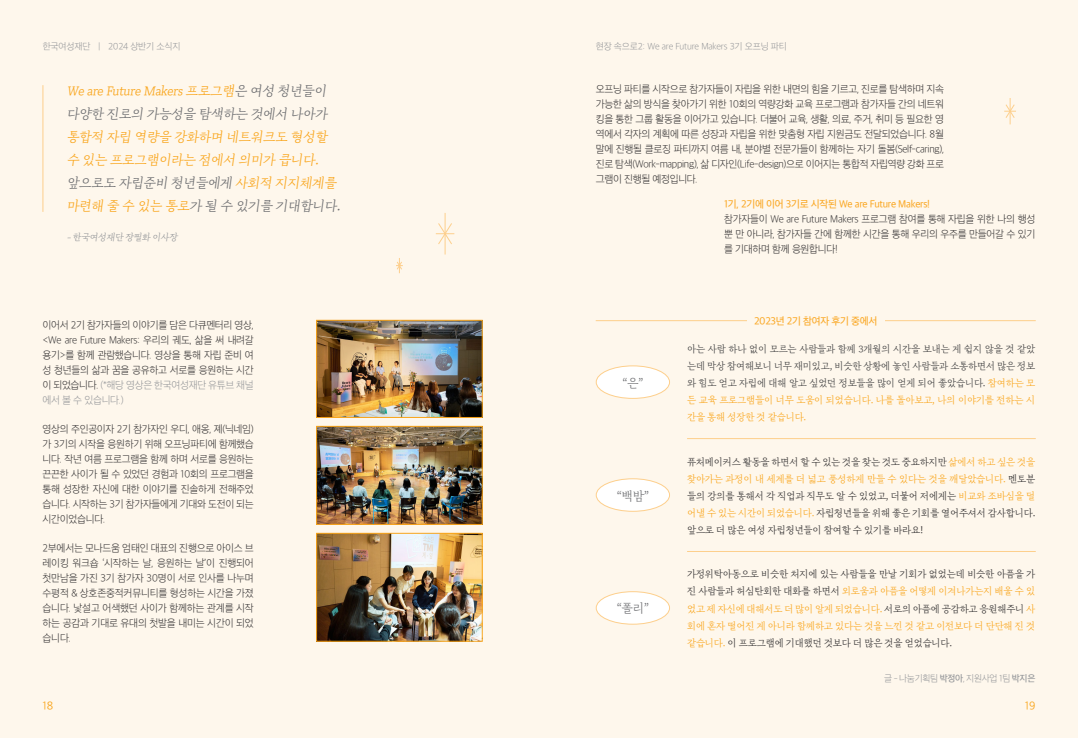
<style>
.page{position:relative;width:1078px;height:738px;background:#fff}
.page>*{position:absolute;margin:0;border:0;box-sizing:border-box;transform-origin:0 0}
.t1{font:13px/23px "SD Jeongche 030";color:#f9a51b;text-align:justify}
.t2{font:13px/23px "SD Jeongche 030";color:#6c6d70}
.t3{font:12px "SD Jeongche 030";color:#737477}
.t4{font:11px "SD Gothic Neoa c Lt";color:#f9a51b}
.t5{font:10px/15px "SD Gothic Neoa b Ult Lt";letter-spacing:-.03em;color:#312f30;text-align:justify}
.t6{font:10px "SD Gothic Neoa e Md";letter-spacing:-.03em;color:#faa928}
.t7{font:9.5px/17px "SD Jeongche 030";letter-spacing:-.03em;color:#312f30;text-align:justify}
.t8{font:9.5px/17px "SD Jeongche 030";letter-spacing:-.03em;color:#3e3e3f;text-align:justify}
.t9{font:9px "SD Gothic Neoa b Ult Lt";letter-spacing:-.02em;color:#939598}
.t10{font:9px "SD Jeongche 030";color:#939598}
.s1{color:#6c6d70}
.s2{color:#f9a51b}
.s3{color:#939598}
.s4{font-family:"SD Gothic Neoa e Md"}
</style>
<div class="page">
<div style="left:0;top:0;width:1077px;height:737px;background:#fef7ec"></div>
<svg style="left:435px;top:222px;width:19px;height:23px"></svg>
<hr style="left:444px;top:213px;width:1px;height:41px;background:#fdcf8c">
<svg style="left:1004px;top:98px;width:11px;height:26px"></svg>
<svg style="left:396px;top:258px;width:7px;height:15px"></svg>
<img style="left:318px;top:534px;width:162px;height:105px">
<div style="left:316px;top:532px;width:166px;height:109px;border:1px solid #f9a51b"></div>
<img style="left:318px;top:322px;width:162px;height:93px">
<div style="left:316px;top:320px;width:166px;height:97px;border:1px solid #f9a51b"></div>
<img style="left:318px;top:428px;width:162px;height:94px">
<div style="left:316px;top:426px;width:166px;height:98px;border:1px solid #f9a51b"></div>
<hr style="left:43px;top:85px;width:1px;height:127px;background:#fdcf8c">
<hr style="left:687px;top:551px;width:348px;height:1px;background:#fdcf8c">
<hr style="left:687px;top:438px;width:348px;height:1px;background:#fdcf8c">
<hr style="left:595px;top:320px;width:440px;height:1px;background:#fdcf8c">
<div style="left:596px;top:365px;width:73px;height:33px;background:#fff;border-radius:50%"></div>
<div style="left:596px;top:365px;width:73px;height:33px;border:1px solid #fdcf8c;border-radius:50%"></div>
<div style="left:596px;top:478px;width:73px;height:33px;background:#fff;border-radius:50%"></div>
<div style="left:596px;top:478px;width:73px;height:33px;border:1px solid #fdcf8c;border-radius:50%"></div>
<div style="left:596px;top:591px;width:73px;height:32px;background:#fff;border-radius:50%"></div>
<div style="left:596px;top:591px;width:73px;height:33px;border:1px solid #fdcf8c;border-radius:50%"></div>
<div style="left:746px;top:312px;width:138px;height:16px;background:#fef7ec"></div>
<p class="t9" style="left:43px;top:42px;width:139px">한국여성재단　|　2024 상반기 소식지</p>
<p class="t9" style="left:595px;top:42px;width:193px">현장 속으로2: We are Future Makers 3기 오프닝 파티</p>
<p class="t1" style="left:67px;top:79px;width:267px">WeareFutureMakers프로그램<span class="s1">은 여성 청년들이 다양한 진로의 가능성을 탐색하는 것에서 나아가 </span>통합적 자립 역량을 강화하며 네트워크도 형성할</p>
<p class="t1" style="left:67px;top:148px;width:259px">수 있는 프로그램이라는 점에서 의미가 큽니다.</p>
<p class="t2" style="left:67px;top:171px;width:280px">앞으로도 자립준비 청년들에게 <span class="s2">사회적 지지체계를 마련해 줄 수 있는 통로</span>가 될 수 있기를 기대합니다.</p>
<p class="t10" style="left:67px;top:232px;width:116px">-한국여성재단 장필화 이사장</p>
<p class="t5" style="left:43px;top:317px;width:213px">이어서 2기 참가자들의 이야기를 담은 다큐멘터리 영상, &lt;We are Future Makers: 우리의 궤도, 삶을 써 내려갈 용기&gt;를 함께 관람했습니다. 영상을 통해 자립 준비 여 성 청년들의 삶과 꿈을 공유하고 서로를 응원하는 시간 이 되었습니다. <span class="s3">(*해당 영상은 한국여성재단 유튜브 채널 에서 볼 수 있습니다.)</span></p>
<p class="t5" style="left:43px;top:421px;width:213px">영상의 주인공이자 2기 참가자인 우디, 애옹, 졔(닉네임) 가 3기의 시작을 응원하기 위해 오프닝파티에 함께했습 니다. 작년 여름 프로그램을 함께 하며 서로를 응원하는 끈끈한 사이가 될 수 있었던 경험과 10회의 프로그램을 통해 성장한 자신에 대한 이야기를 진솔하게 전해주었 습니다. 시작하는 3기 참가자들에게 기대와 도전이 되는 시간이었습니다.</p>
<p class="t5" style="left:43px;top:540px;width:213px">2부에서는 모나드움 엄태인 대표의 진행으로 아이스 브 레이킹 워크숍 ‘시작하는 날, 응원하는 날’이 진행되어 첫만남을 가진 3기 참가자 30명이 서로 인사를 나누며 수평적 &amp; 상호존중적커뮤니티를 형성하는 시간을 가졌 습니다. 낯설고 어색했던 사이가 함께하는 관계를 시작 하는 공감과 기대로 유대의 첫발을 내미는 시간이 되었 습니다.</p>
<p class="t5" style="left:595px;top:82px;width:350px">오프닝 파티를 시작으로 참가자들이 자립을 위한 내면의 힘을 기르고, 진로를 탐색하며 지속 가능한 삶의 방식을 찾아가기 위한 10회의 역량강화 교육 프로그램과 참가자들 간의 네트워 킹을 통한 그룹 활동을 이어가고 있습니다. 더불어 교육, 생활, 의료, 주거, 취미 등 필요한 영 역에서 각자의 계획에 따른 성장과 자립을 위한 맞춤형 자립 지원금도 전달되었습니다. 8월 말에 진행될 클로징 파티까지 여름 내, 분야별 전문가들이 함께하는 자기 돌봄(Self-caring), 진로 탐색(Work-mapping), 삶 디자인(Life-design)으로 이어지는 통합적 자립역량 강화 프로 그램이 진행될 예정입니다.</p>
<p class="t6" style="left:724px;top:199px;width:207px">1기, 2기에 이어 3기로 시작된 We are Future Makers!</p>
<p class="t5" style="left:724px;top:212px;width:312px">참가자들이 We are Future Makers 프로그램 참여를 통해 자립을 위한 나의 행성 뿐 만 아니라, 참가자들 간에 함께한 시간을 통해 우리의 우주를 만들어갈 수 있기 를 기대하며 함께 응원합니다!</p>
<p class="t3" style="left:622px;top:375px;width:22px">“은”</p>
<p class="t3" style="left:617px;top:488px;width:33px">“백밤”</p>
<p class="t3" style="left:617px;top:600px;width:33px">“폴리”</p>
<p class="t6" style="left:754px;top:316px;width:125px">2023년 2기 참여자 후기 중에서</p>
<p class="t8" style="left:687px;top:339px;width:350px">아는 사람 하나 없이 모르는 사람들과 함께 3개월의 시간을 보내는 게 쉽지 않을 것 같았 는데 막상 참여해보니 너무 재미있고, 비슷한 상황에 놓인 사람들과 소통하면서 많은 정보 와 힘도 얻고 자립에 대해 알고 싶었던 정보들을 많이 얻게 되어 좋았습니다. <span class="s2">참여하는 모 든 교육 프로그램들이 너무 도움이 되었습니다. 나를 돌아보고, 나의 이야기를 전하는 시 간을 통해 성장한 것 같습니다.</span></p>
<p class="t7" style="left:687px;top:452px;width:350px">퓨처메이커스 활동을 하면서 할 수 있는 것을 찾는 것도 중요하지만 <span class="s2">삶에서 하고 싶은 것을 찾아가는 과정이 내 세계를 더 넓고 풍성하게 만들 수 있다는 것을 깨달았습니다.</span> 멘토분 들의 강의를 통해서 각 직업과 직무도 알 수 있었고, 더불어 저에게는 <span class="s2">비교와 조바심을 덜 어낼 수 있는 시간이 되었습니다.</span> 자립청년들을 위해 좋은 기회를 열어주셔서 감사합니다. 앞으로 더 많은 여성 자립청년들이 참여할 수 있기를 바라요!</p>
<p class="t7" style="left:687px;top:565px;width:350px">가정위탁아동으로 비슷한 처지에 있는 사람들을 만날 기회가 없었는데 비슷한 아픔을 가 진 사람들과 허심탄회한 대화를 하면서 <span class="s2">외로움과 아픔을 어떻게 이겨나가는지 배울 수 있 었고 제 자신에 대해서도 더 많이 알게 되었습니다.</span> 서로의 아픔에 공감하고 응원해주니 <span class="s2">사 회에 혼자 떨어진 게 아니라 함께하고 있다는 것을 느낀 것 같고 이전보다 더 단단해 진 것 같습니다.</span> 이 프로그램에 기대했던 것보다 더 많은 것을 얻었습니다.</p>
<p class="t9" style="left:884px;top:673px;width:153px">글 - 나눔기획팀 <span class="s4">박정아</span>, 지원사업 1팀 <span class="s4">박지은</span></p>
<p class="t4" style="left:43px;top:699px;width:12px">18</p>
<p class="t4" style="left:1024px;top:699px;width:12px">19</p>
</div>
